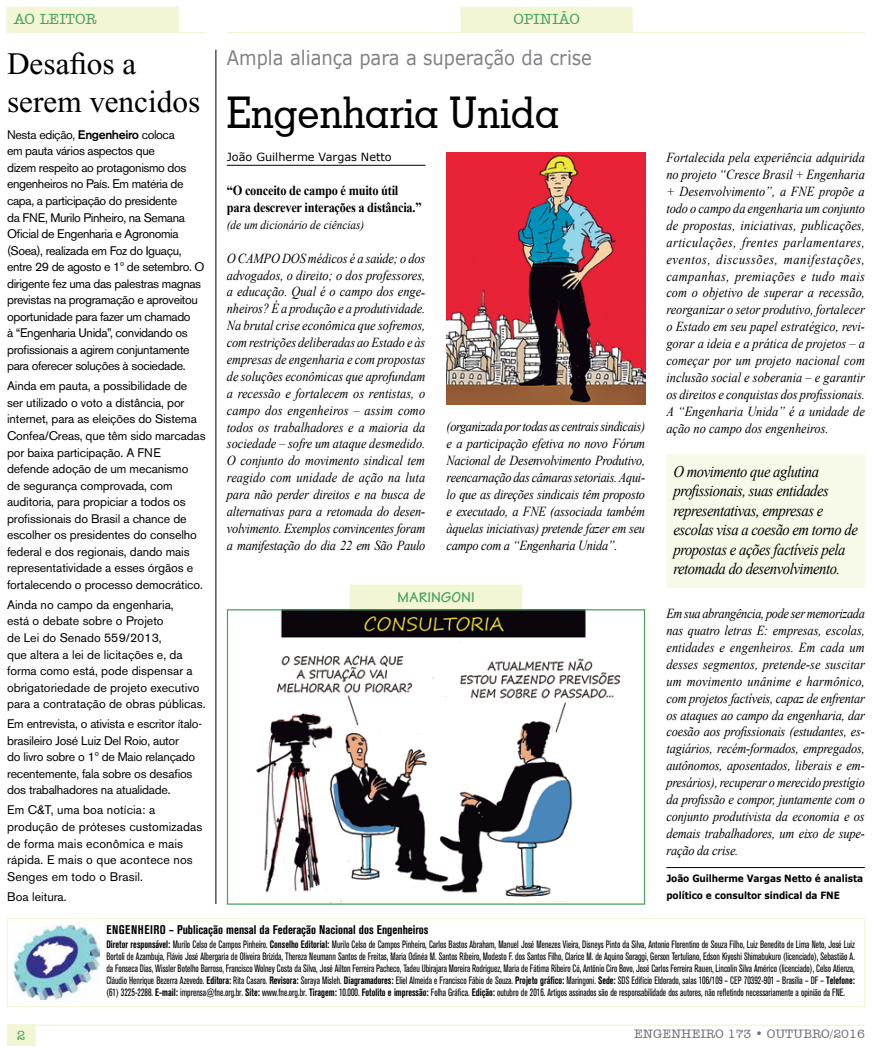
<style>
.page{position:relative;width:872px;height:1053px;background:#fff}
.page>*{position:absolute;margin:0;border:0;box-sizing:border-box;transform-origin:0 0}
.t1{font:500 43.75px "Geometric Slab 703 BT";color:#000;scale:.9 1}
.t2{font:31.25px/37.5px "Times New Roman";color:#000}
.t3{font:20px "Verdana";color:#808285;scale:.9 1}
.t4{font:italic 16.25px/19.5px "Times New Roman";letter-spacing:-.03em;color:#000;scale:.9 1}
.t5{font:500 15px "Amer Typewriter IT Cby BT";color:#48a25e}
.t6{font:700 15px "Tekton";color:#48a25e}
.t7{font:italic 13.75px/16.9px "Times New Roman";letter-spacing:-.02em;color:#000;text-align:justify;scale:.9 1}
.t8{font:700 13.75px/16.9px "Times New Roman";letter-spacing:-.02em;color:#000;scale:.9 1}
.t9{font:500 13.75px "Amer Typewriter IT Cby BT";color:#48a25e}
.t10{font:700 condensed 12.5px "Akzidenz Grotesk BE";color:#000}
.t11{font:500 12.5px "Amer Typewriter IT Cby BT";color:#6d6e71}
.t12{font:italic 12.5px "Times New Roman";color:#000;scale:.9 1}
.t13{font:12.38px/16.5px "Akzidenz Grotesk BE";letter-spacing:-.01em;color:#000}
.t14{font:12.38px/16.5px "Akzidenz Grotesk BE";letter-spacing:-.03em;color:#000}
.t15{font:12.38px/16.5px "Akzidenz Grotesk BE";letter-spacing:.01em;color:#000}
.t16{font:11.25px "Verdana";color:#000}
.t17{font:condensed 10.62px/12px "Akzidenz Grotesk BE";color:#000;text-align:justify;scale:.88 1}
.t18{font:700 10px/16.9px "Verdana";letter-spacing:-.01em;color:#000;scale:.9 1}
.s1{font-weight:500}
.s2{font-weight:700}
</style>
<div class="page">
<div style="left:349px;top:584px;width:173px;height:25px;background:#f2f6d5;border:1px solid #f2f6d5"></div>
<div style="left:7px;top:918px;width:858px;height:88px;background:#fff;border:1px solid #f2f6d5"></div>
<hr style="left:227px;top:32px;width:638px;height:1px;background:#f2f6d5">
<div style="left:460px;top:7px;width:172px;height:26px;background:#f2f6d5"></div>
<hr style="left:7px;top:1024px;width:858px;height:1px;background:#f2f6d5">
<div style="left:7px;top:1024px;width:28px;height:21px;background:#f2f6d5"></div>
<hr style="left:215px;top:50px;width:1px;height:854px;background:#000">
<hr style="left:7px;top:32px;width:199px;height:1px;background:#f2f6d5">
<div style="left:6px;top:7px;width:173px;height:26px;background:#f2f6d5"></div>
<img style="left:14px;top:925px;width:86px;height:74px">
<hr style="left:666px;top:867px;width:199px;height:1px;background:#000">
<div style="left:666px;top:454px;width:199px;height:133px;background:#f7fae8"></div>
<hr style="left:227px;top:165px;width:198px;height:1px;background:#000">
<img style="left:256px;top:611px;width:365px;height:291px">
<div style="left:227px;top:609px;width:418px;height:295px;border:1px solid #48a25e"></div>
<img style="left:446px;top:153px;width:199px;height:251px">
<p class="t5" style="left:14px;top:10px;width:84px">AO LEITOR</p>
<h2 class="t2" style="left:7px;top:45px;width:195px">Desafios a serem vencidos</h2>
<p class="t14" style="left:7px;top:126px;width:199px">Nesta edição, <span class="s1">Engenheiro</span> coloca<br>em pauta vários aspectos que<br>dizem respeito ao protagonismo dos engenheiros no País. Em matéria de capa, a participação do presidente<br>da FNE, Murilo Pinheiro, na Semana Oficial de Engenharia e Agronomia (Soea), realizada em Foz do Iguaçu, entre 29 de agosto e 1º de setembro. O dirigente fez uma das palestras magnas previstas na programação e aproveitou oportunidade para fazer um chamado<br>à “Engenharia Unida”, convidando os profissionais a agirem conjuntamente para oferecer soluções à sociedade.</p>
<p class="t13" style="left:7px;top:378px;width:200px">Ainda em pauta, a possibilidade de ser utilizado o voto a distância, por internet, para as eleições do Sistema Confea/Creas, que têm sido marcadas por baixa participação. A FNE defende adoção de um mecanismo<br>de segurança comprovada, com auditoria, para propiciar a todos os profissionais do Brasil a chance de escolher os presidentes do conselho federal e dos regionais, dando mais representatividade a esses órgãos e fortalecendo o processo democrático.</p>
<p class="t13" style="left:7px;top:596px;width:200px">Ainda no campo da engenharia,<br>está o debate sobre o Projeto<br>de Lei do Senado 559/2013,<br>que altera a lei de licitações e, da forma como está, pode dispensar a obrigatoriedade de projeto executivo para a contratação de obras públicas.</p>
<p class="t13" style="left:7px;top:715px;width:196px">Em entrevista, o ativista e escritor ítalo&shy;brasileiro José Luiz Del Roio, autor<br>do livro sobre o 1º de Maio relançado recentemente, fala sobre os desafios dos trabalhadores na atualidade.</p>
<p class="t15" style="left:7px;top:801px;width:197px">Em C&amp;T, uma boa notícia: a produção de próteses customizadas de forma mais econômica e mais rápida. E mais o que acontece nos<br>Senges em todo o Brasil.</p>
<p class="t13" style="left:7px;top:888px;width:61px">Boa leitura.</p>
<p class="t5" style="left:513px;top:10px;width:68px">OPINIÃO</p>
<h3 class="t3" style="left:227px;top:44px;width:407px">Ampla aliança para a superação da crise</h3>
<h1 class="t1" style="left:227px;top:86px;width:371px">Engenharia Unida</h1>
<p class="t16" style="left:227px;top:150px;width:166px">João Guilherme Vargas Netto</p>
<p class="t8" style="left:227px;top:182px;width:218px">“O conceito de campo é muito útil para descrever interações a distância.”</p>
<p class="t12" style="left:227px;top:216px;width:154px">(de um dicionário de ciências)</p>
<p class="t7" style="left:227px;top:249px;width:222px">O campo dos médicos é a saúde; o dos advogados, o direito; o dos professores, a educação. Qual é o campo dos enge&shy;nheiros? É a produção e a produtividade.<br>Na brutal crise econômica que sofremos, com restrições deliberadas ao Estado e às empresas de engenharia e com propostas de soluções econômicas que aprofundam a recessão e fortalecem os rentistas, o campo dos engenheiros – assim como todos os trabalhadores e a maioria da sociedade – sofre um ataque desmedido.<br>O conjunto do movimento sindical tem reagido com unidade de ação na luta para não perder direitos e na busca de alternativas para a retomada do desen&shy;volvimento. Exemplos convincentes foram a manifestação do dia 22 em São Paulo</p>
<p class="t7" style="left:446px;top:418px;width:222px">(organizada por todas as centrais sindicais) e a participação efetiva no novo Fórum Nacional de Desenvolvimento Produtivo, reencarnação das câmaras setoriais. Aqui&shy;lo que as direções sindicais têm proposto e executado, a FNE (associada também àquelas iniciativas) pretende fazer em seu campo com a “Engenharia Unida”.</p>
<p class="t6" style="left:397px;top:588px;width:79px">MARINGONI</p>
<p class="t7" style="left:666px;top:149px;width:222px">Fortalecida pela experiência adquirida no projeto “Cresce Brasil + Engenharia + Desenvolvimento”, a FNE propõe a todo o campo da engenharia um conjunto de propostas, iniciativas, publicações, articulações, frentes parlamentares, eventos, discussões, manifestações, campanhas, premiações e tudo mais com o objetivo de superar a recessão, reorganizar o setor produtivo, fortalecer o Estado em seu papel estratégico, revi&shy;gorar a ideia e a prática de projetos – a começar por um projeto nacional com inclusão social e soberania – e garantir os direitos e conquistas dos profissionais.<br>A “Engenharia Unida” é a unidade de ação no campo dos engenheiros.</p>
<p class="t4" style="left:673px;top:461px;width:206px">O movimento que aglutina profissionais, suas entidades representativas, empresas e escolas visa a coesão em torno de propostas e ações factíveis pela retomada do desenvolvimento.</p>
<p class="t7" style="left:666px;top:605px;width:222px">Em sua abrangência, pode ser memorizada nas quatro letras E: empresas, escolas, entidades e engenheiros. Em cada um desses segmentos, pretende-se suscitar um movimento unânime e harmônico, com projetos factíveis, capaz de enfrentar os ataques ao campo da engenharia, dar coesão aos profissionais (estudantes, es&shy;tagiários, recém-formados, empregados, autônomos, aposentados, liberais e em&shy;presários), recuperar o merecido prestígio da profissão e compor, juntamente com o conjunto produtivista da economia e os demais trabalhadores, um eixo de supe&shy;ração da crise.</p>
<p class="t18" style="left:666px;top:869px;width:220px">João Guilherme Vargas Netto é analista político e consultor sindical da FNE</p>
<p class="t9" style="left:17px;top:1026px;width:10px">2</p>
<p class="t10" style="left:106px;top:922px;width:324px">ENGENHEIRO – Publicação mensal da Federação Nacional dos Engenheiros</p>
<p class="t17" style="left:106px;top:938px;width:852px"><span class="s2">Diretor responsável:</span> Murilo Celso de Campos Pinheiro. <span class="s2">Conselho Editorial:</span> Murilo Celso de Campos Pinheiro, Carlos Bastos Abraham, Manuel José Menezes Vieira, Disneys Pinto da Silva, Antonio Florentino de Souza Filho, Luiz Benedito de Lima Neto, José Luiz Bortoli de Azambuja, Flávio José Albergaria de Oliveira Brízida, Thereza Neumann Santos de Freitas, Maria Odinéa M. Santos Ribeiro, Modesto F. dos Santos Filho, Clarice M. de Aquino Soraggi, Gerson Tertuliano, Edson Kiyoshi Shimabukuro (licenciado), Sebastião A. da Fonseca Dias, Wissler Botelho Barroso, Francisco Wolney Costa da Silva, José Ailton Ferreira Pacheco, Tadeu Ubirajara Moreira Rodriguez, Maria de Fátima Ribeiro Có, Antônio Ciro Bovo, José Carlos Ferreira Rauen, Lincolin Silva Américo (licenciado), Celso Atienza, Cláudio Henrique Bezerra Azevedo. <span class="s2">Editora:</span> Rita Casaro. <span class="s2">Revisora:</span> Soraya Misleh. <span class="s2">Diagramadores:</span> Eliel Almeida e Francisco Fábio de Souza. <span class="s2">Projeto gráfico:</span> Maringoni. <span class="s2">Sede:</span> SDS Edifício Eldorado, salas 106/109 – CEP 70392-901 – Brasília – DF – <span class="s2">Telefone: </span>(61) 3225-2288. <span class="s2">E-mail:</span> imprensa@fne.org.br. <span class="s2">Site:</span> www.fne.org.br. <span class="s2">Tiragem:</span> 10.000. <span class="s2">Fotolito e impressão:</span> Folha Gráfica. <span class="s2">Edição:</span> outubro de 2016. Artigos assinados são de responsabilidade dos autores, não refletindo necessariamente a opinião da FNE.</p>
<p class="t11" style="left:634px;top:1025px;width:232px">ENGENHEIRO 173 • OUTUBRO/2016</p>
</div>
